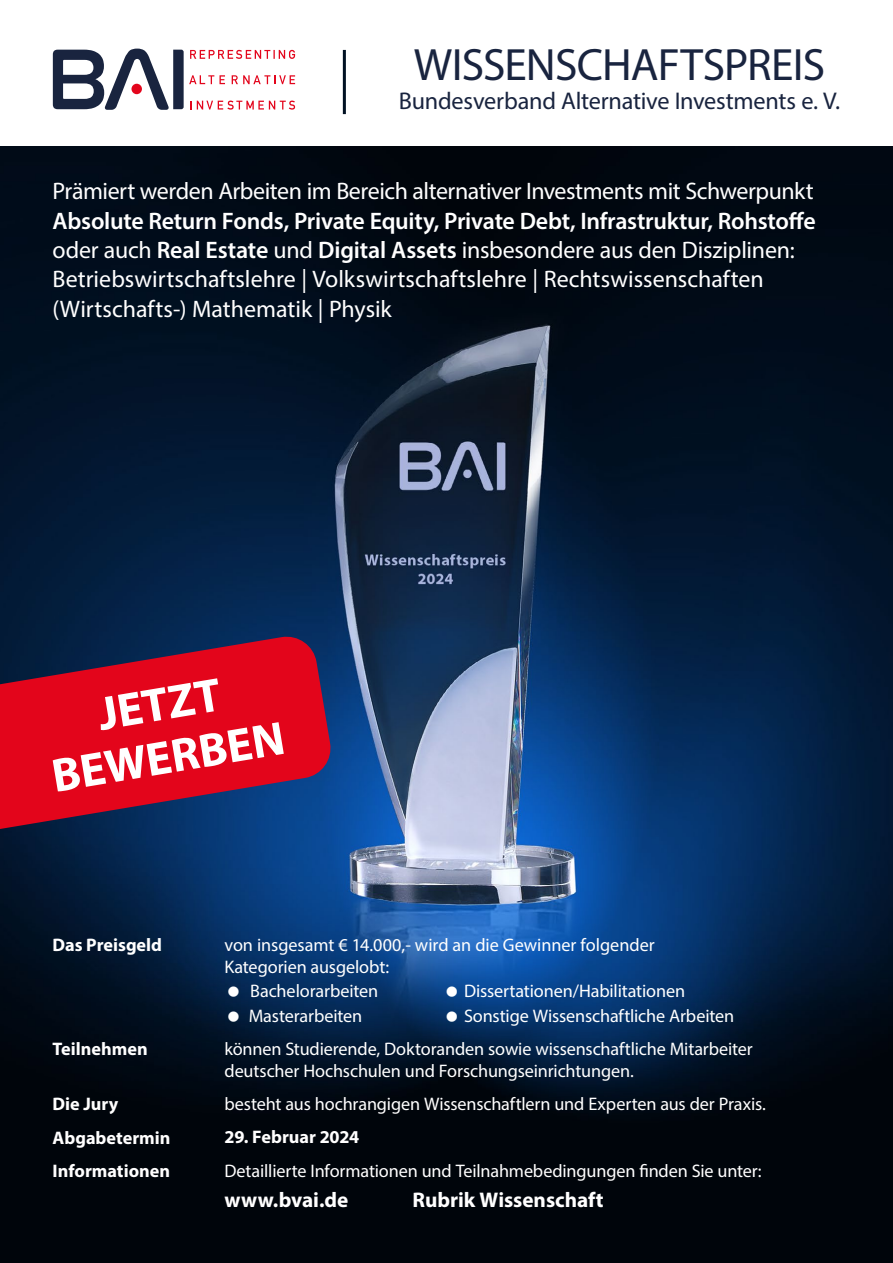
<style>
.page{position:relative;width:893px;height:1263px;background:#fff}
.page>*{position:absolute;margin:0;border:0;box-sizing:border-box;transform-origin:0 0}
.t1{font:700 47.4px/53.4px "Myriad Pro";color:#fff;text-align:center}
.t2{font:45.45px "Myriad Pro";letter-spacing:-.02em;color:#19243f}
.t3{font:24.3px "Myriad Pro";letter-spacing:-.01em;color:#19243f}
.t4{font:24px/29.4px "Myriad Pro";letter-spacing:-.005em;color:#fff}
.t5{font:700 21.15px "Myriad Pro";letter-spacing:-.005em;color:#fff}
.t6{font:18.15px/33.3px "Myriad Pro";letter-spacing:-.005em;color:#fff}
.t7{font:700 18.15px/33.2px "Myriad Pro";color:#fff}
.s1{font-weight:600}
.s2{font-weight:700}
</style>
<div class="page">
<img style="left:0;top:146px;width:893px;height:1117px">
<svg style="left:0;top:634px;width:333px;height:204px;background:#9c1232"></svg>
<svg style="left:53px;top:49px;width:242px;height:61px"></svg>
<hr style="left:343px;top:50px;width:3px;height:64px;background:#011123">
<svg style="left:228px;top:987px;width:11px;height:10px"></svg>
<svg style="left:447px;top:987px;width:10px;height:10px"></svg>
<svg style="left:228px;top:1011px;width:11px;height:10px"></svg>
<svg style="left:447px;top:1011px;width:10px;height:10px"></svg>
<p class="t2" style="left:414px;top:37px;width:413px">WISSENSCHAFTSPREIS</p>
<p class="t3" style="left:399px;top:86px;width:443px">Bundesverband Alternative Investments e. V.</p>
<p class="t4" style="left:53px;top:176px;width:765px">Prämiert werden Arbeiten im Bereich alternativer Investments mit Schwerpunkt <span class="s1">Absolute Return Fonds, Private Equity, Private Debt, Infrastruktur, Rohstoffe </span>oder auch <span class="s1">Real Estate</span> und <span class="s1">Digital Assets</span> insbesondere aus den Disziplinen:<br>Betriebswirtschaftslehre | Volkswirtschaftslehre | Rechtswissenschaften (Wirtschafts-) Mathematik | Physik</p>
<p class="t1" style="left:38px;top:697px;width:237px;rotate:-10deg">JETZT<br>BEWERBEN</p>
<p class="t7" style="left:53px;top:928px;width:111px">Das Preisgeld</p>
<p class="t7" style="left:53px;top:1032px;width:97px">Teilnehmen</p>
<p class="t7" style="left:53px;top:1087px;width:119px">Die Jury<br>Abgabetermin<br>Informationen</p>
<p class="t6" style="left:224px;top:934px;width:432px;line-height:21.9px">von insgesamt € 14.000,- wird an die Gewinner folgender<br>Kategorien ausgelobt:</p>
<p class="t6" style="left:250px;top:974px;width:129px">Bachelorarbeiten</p>
<p class="t6" style="left:464px;top:974px;width:223px">Dissertationen/Habilitationen</p>
<p class="t6" style="left:249px;top:998px;width:115px">Masterarbeiten</p>
<p class="t6" style="left:224px;top:998px;width:530px;text-indent:240px">Sonstige Wissenschaftliche Arbeiten können Studierende, Doktoranden sowie wissenschaftliche Mitarbeiter</p>
<p class="t6" style="left:224px;top:1054px;width:543px">deutscher Hochschulen und Forschungseinrichtungen.<br>besteht aus hochrangigen Wissenschaftlern und Experten aus der Praxis.</p>
<p class="t6" style="left:224px;top:1120px;width:539px"><span class="s2">29. Februar 2024<br></span>Detaillierte Informationen und Teilnahmebedingungen finden Sie unter:</p>
<p class="t5" style="left:224px;top:1186px;width:125px">www.bvai.de</p>
<p class="t5" style="left:413px;top:1186px;width:192px">Rubrik Wissenschaft</p>
</div>
